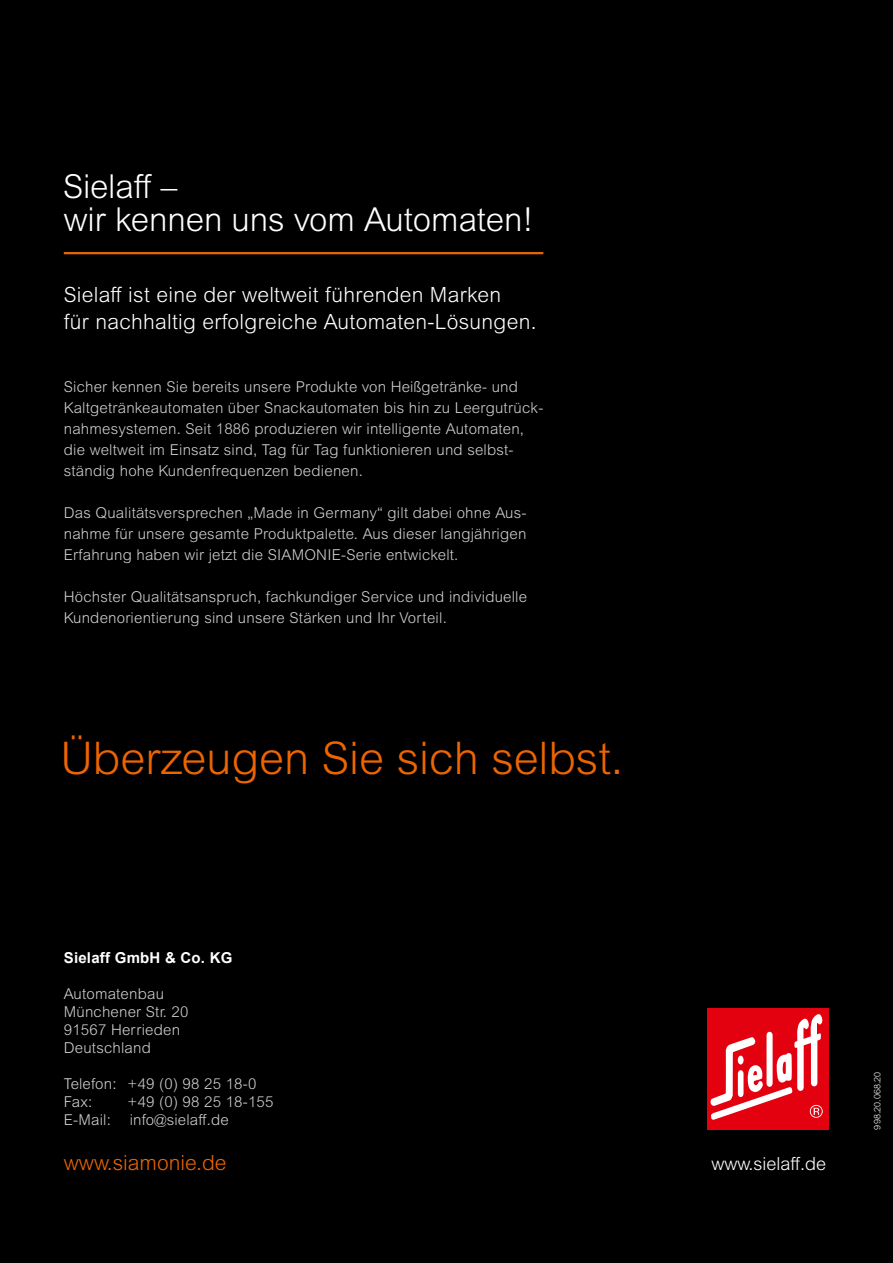
<style>
.page{position:relative;width:893px;height:1263px;background:#000}
.page>*{position:absolute;margin:0;border:0;box-sizing:border-box;transform-origin:0 0}
.t1{font:300 45px "Arial MT Pro";color:#ec6502}
.t2{font:300 33px/33px "Arial MT Pro";color:#fff}
.t3{font:300 21px/27px "Arial MT Pro";letter-spacing:.015em;color:#fff}
.t4{font:300 21px "Arial MT Pro";color:#ec6502}
.t5{font:300 18px "Arial MT Pro";color:#fff}
.t6{font:300 15px/21px "Arial MT Pro";letter-spacing:.015em;color:#cfd0d0}
.t7{font:700 15px "Arial";letter-spacing:.015em;color:#fff}
.t8{font:300 9px "Arial MT Pro";color:#fff}
</style>
<div class="page">
<hr style="left:64px;top:252px;width:479px;height:2px;background:#ec6502">
<div style="left:708px;top:1008px;width:121px;height:121px;background:#e3000f"></div>
<svg style="left:710px;top:1014px;width:113px;height:106px"></svg>
<h2 class="t2" style="left:63px;top:171px;width:472px">Sielaff –<br>wir kennen uns vom Automaten!</h2>
<h3 class="t3" style="left:64px;top:282px;width:474px">Sielaff ist eine der weltweit führenden Marken<br>für nachhaltig erfolgreiche Automaten-Lösungen.</h3>
<p class="t6" style="left:64px;top:377px;width:481px">Sicher kennen Sie bereits unsere Produkte von Heißgetränke- und Kaltgetränkeautomaten über Snackautomaten bis hin zu Leergutrück&shy;nahmesystemen. Seit 1886 produzieren wir intelligente Automaten, die weltweit im Einsatz sind, Tag für Tag funktionieren und selbst&shy;ständig hohe Kundenfrequenzen bedienen.</p>
<p class="t6" style="left:64px;top:503px;width:464px;text-align:justify">Das Qualitätsversprechen „Made in Germany“ gilt dabei ohne Aus&shy;nahme für unsere gesamte Produktpalette. Aus dieser langjährigen Erfahrung haben wir jetzt die SIAMONIE-Serie entwickelt.</p>
<p class="t6" style="left:64px;top:587px;width:465px">Höchster Qualitätsanspruch, fachkundiger Service und individuelle<br>Kundenorientierung sind unsere Stärken und Ihr Vorteil.</p>
<h1 class="t1" style="left:60px;top:731px;width:564px">Überzeugen Sie sich selbst.</h1>
<p class="t7" style="left:64px;top:947px;width:170px">Sielaff GmbH &amp; Co. KG</p>
<p class="t6" style="left:64px;top:985px;width:126px;line-height:18px">Automatenbau<br>Münchener Str. 20<br>91567 Herrieden<br>Deutschland</p>
<p class="t6" style="left:64px;top:1075px;width:194px;line-height:18px">Telefon: +49 (0) 98 25 18-0<br>Fax:</p>
<p class="t6" style="left:64px;top:1093px;width:211px;line-height:18px;text-indent:64px">+49 (0) 98 25 18-155<br>E-Mail: info@sielaff.de</p>
<h3 class="t4" style="left:64px;top:1150px;width:164px">www.siamonie.de</h3>
<p class="t5" style="left:712px;top:1153px;width:116px">www.sielaff.de</p>
<p class="t8" style="left:872px;top:1129px;width:59px;rotate:-90deg">998.20.068.20</p>
</div>
